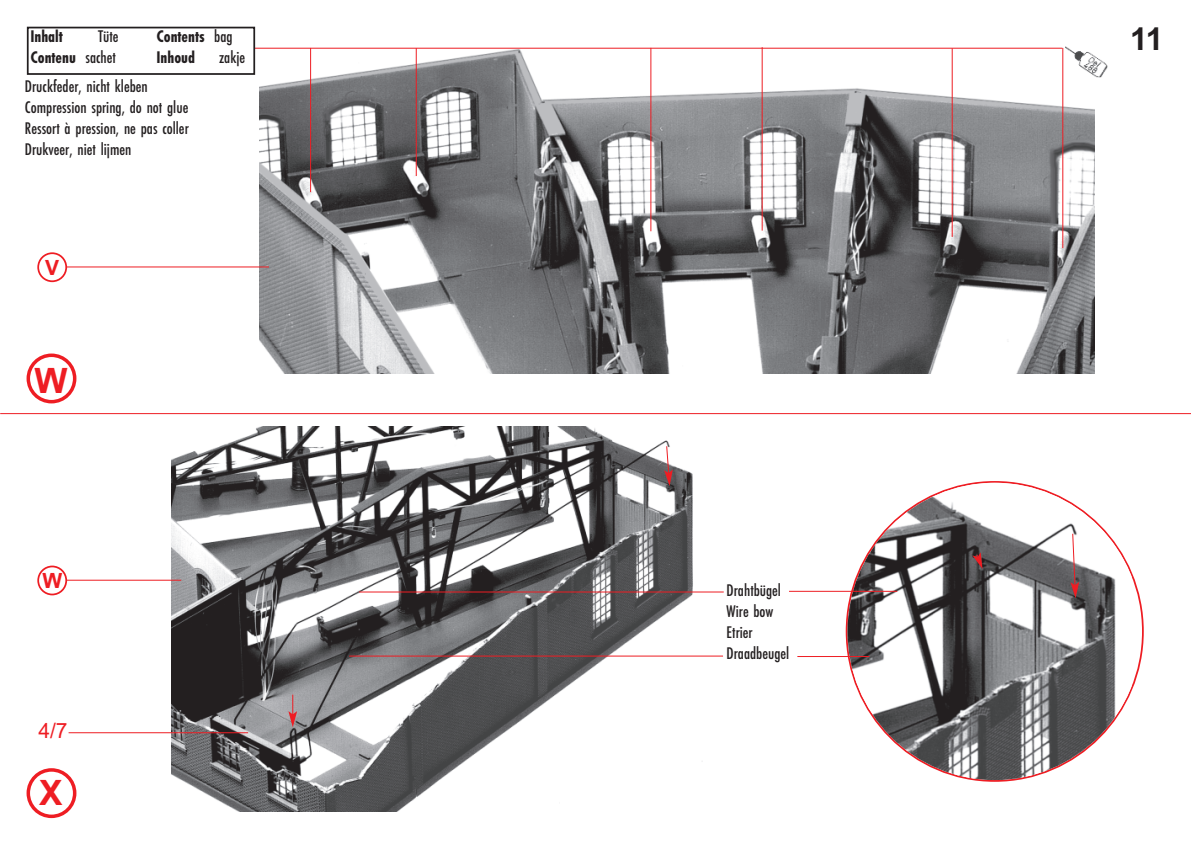
<style>
.page{position:relative;width:1191px;height:844px;background:#fff}
.page>*{position:absolute;margin:0;border:0;box-sizing:border-box;transform-origin:0 0}
.t1{font:700 35px "Arial";color:#ee1d23}
.t2{font:700 31.5px "Arial";color:#231f20}
.t3{font:21px "Arial";color:#ee1d23}
.t4{font:700 21px "Arial";color:#ee1d23}
.t5{font:17.5px/21px "Futura EF Medium Con";color:#231f20}
.t6{font:17.5px "Futura EF Bold Con";color:#231f20}
.s1{font-family:"Futura EF Medium Con"}
</style>
<div class="page">
<hr style="left:0;top:413px;width:1191px;height:1px;background:#ee1d23">
<img style="left:259px;top:46px;width:835px;height:327px">
<img style="left:172px;top:426px;width:530px;height:385px">
<svg style="left:27px;top:353px;width:49px;height:50px"></svg>
<svg style="left:27px;top:768px;width:49px;height:49px"></svg>
<svg style="left:845px;top:481px;width:298px;height:300px"></svg>
<img style="left:847px;top:482px;width:284px;height:297px">
<svg style="left:37px;top:252px;width:30px;height:30px"></svg>
<hr style="left:255px;top:48px;width:807px;height:1px;background:#ee1d23">
<hr style="left:650px;top:48px;width:1px;height:183px;background:#ee1d23">
<hr style="left:761px;top:47px;width:1px;height:183px;background:#ee1d23">
<hr style="left:951px;top:48px;width:1px;height:189px;background:#ee1d23">
<hr style="left:416px;top:48px;width:1px;height:128px;background:#ee1d23">
<hr style="left:310px;top:48px;width:1px;height:144px;background:#ee1d23">
<hr style="left:67px;top:266px;width:202px;height:1px;background:#ee1d23">
<svg style="left:37px;top:565px;width:30px;height:30px"></svg>
<hr style="left:67px;top:579px;width:114px;height:1px;background:#ee1d23">
<hr style="left:1062px;top:48px;width:1px;height:200px;background:#ee1d23">
<svg style="left:1070px;top:532px;width:9px;height:92px"></svg>
<svg style="left:664px;top:445px;width:9px;height:41px"></svg>
<svg style="left:972px;top:552px;width:10px;height:17px"></svg>
<hr style="left:349px;top:655px;width:374px;height:1px;background:#ee1d23">
<hr style="left:359px;top:591px;width:364px;height:1px;background:#ee1d23">
<hr style="left:789px;top:590px;width:108px;height:1px;background:#ee1d23">
<hr style="left:797px;top:656px;width:72px;height:1px;background:#ee1d23">
<svg style="left:288px;top:694px;width:9px;height:33px"></svg>
<hr style="left:69px;top:732px;width:179px;height:1px;background:#ee1d23">
<div style="left:1065px;top:47px;width:42px;height:33px;background:#fff"></div>
<img style="left:1065px;top:47px;width:42px;height:30px">
<div style="left:27px;top:27px;width:228px;height:48px;border:2px solid #231f20"></div>
<p class="t6" style="left:30px;top:30px;width:34px">Inhalt</p>
<p class="t5" style="left:98px;top:27px;width:22px">Tüte</p>
<p class="t6" style="left:156px;top:30px;width:78px">Contents <span class="s1">bag</span></p>
<p class="t6" style="left:30px;top:51px;width:87px">Contenu <span class="s1">sachet</span></p>
<p class="t6" style="left:156px;top:51px;width:40px">Inhoud</p>
<p class="t5" style="left:219px;top:48px;width:28px">zakje</p>
<p class="t5" style="left:25px;top:77px;width:165px">Druckfeder, nicht kleben<br>Compression spring, do not glue<br>Ressort à pression, ne pas coller<br>Drukveer, niet lijmen</p>
<p class="t4" style="left:45px;top:255px;width:16px">V</p>
<h1 class="t1" style="left:35px;top:360px;width:35px">W</h1>
<p class="t4" style="left:43px;top:568px;width:21px">W</p>
<p class="t3" style="left:38px;top:718px;width:31px">4/7</p>
<h1 class="t1" style="left:39px;top:772px;width:25px">X</h1>
<p class="t5" style="left:726px;top:580px;width:64px">Drahtbügel<br>Wire bow<br>Etrier<br>Draadbeugel</p>
<h2 class="t2" style="left:1130px;top:20px;width:35px">11</h2>
</div>
